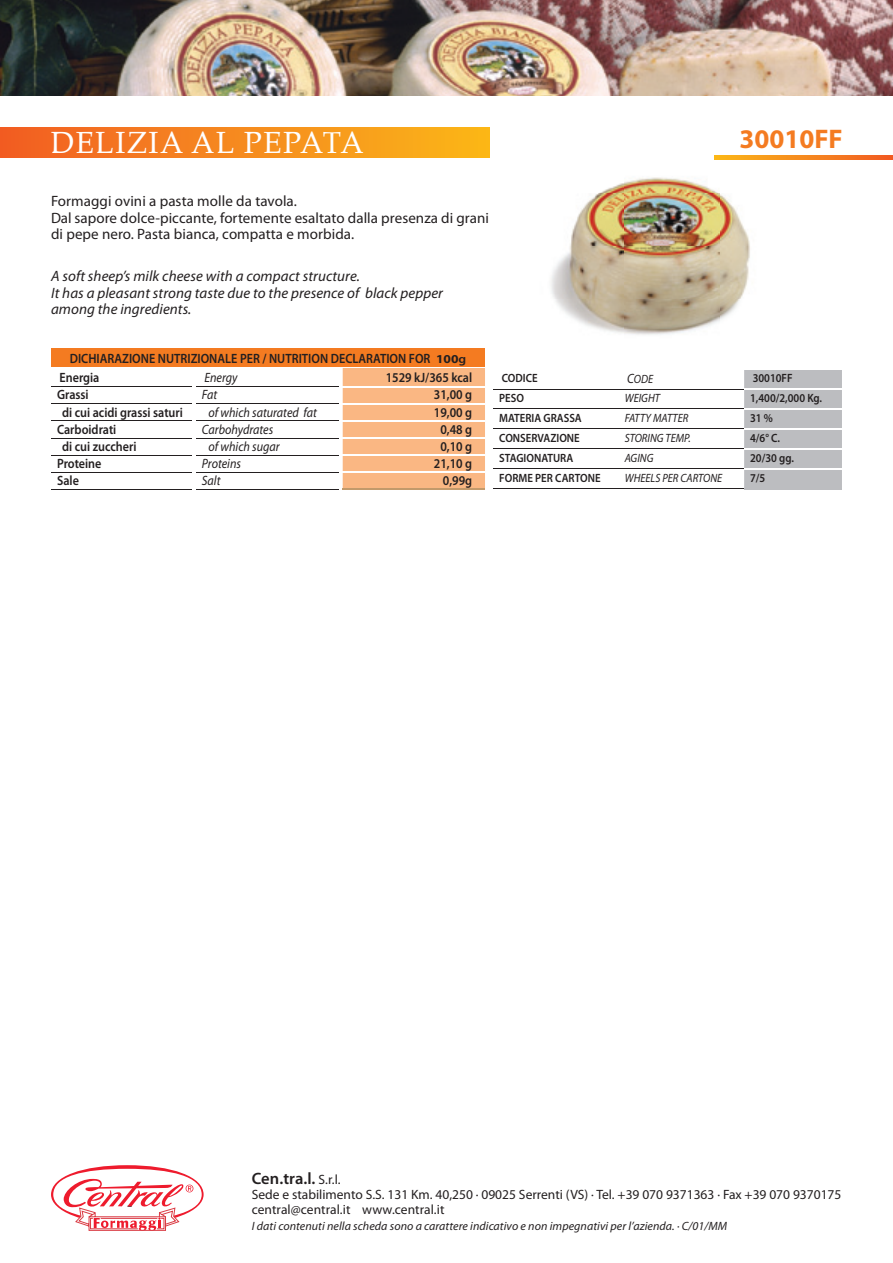
<style>
.page{position:relative;width:893px;height:1263px;background:#fff}
.page>*{position:absolute;margin:0;border:0;box-sizing:border-box;transform-origin:0 0}
.t1{font:30px "Palatino";letter-spacing:.05em;color:#fff}
.t2{font:700 27px "Myriad Pro";color:#f47b21}
.t3{font:600 16.5px "Myriad Pro";color:#231f20}
.t4{font:15px/16.5px "Myriad Pro";letter-spacing:.005em;color:#231f20}
.t5{font:italic 15px/16.5px "Myriad Pro";letter-spacing:.005em;color:#231f20}
.t6{font:600 13.5px/18.9px "Myriad Pro";color:#231f20;scale:.9 1}
.t7{font:13.5px/15px "Myriad Pro";color:#231f20}
.t8{font:italic 13.5px "Myriad Pro";color:#231f20;scale:.9 1}
.t9{font:600 12px "Myriad Pro";color:#231f20;scale:.9 1}
.t10{font:italic 12px "Myriad Pro";letter-spacing:.005em;color:#231f20}
.t11{font:italic 12px "Myriad Pro";letter-spacing:.005em;color:#231f20;scale:.9 1}
.s1{font-weight:700;font-size:12.15px}
.s2{font-size:12.15px}
.s3{font-size:13.5px}
.s4{font-weight:400;font-size:13.5px}
</style>
<div class="page">
<img style="left:0;top:0;width:893px;height:96px">
<svg style="left:51px;top:1165px;width:153px;height:66px"></svg>
<img style="left:551px;top:177px;width:199px;height:158px">
<div style="left:0;top:128px;width:489px;height:29px;background:linear-gradient(to right,#f15e23,#fbb718)"></div>
<svg style="left:714px;top:155px;width:179px;height:5px"></svg>
<div style="left:51px;top:349px;width:434px;height:19px;background:#f47b21"></div>
<hr style="left:51px;top:387px;width:140px;height:1px;background:#231f20">
<hr style="left:196px;top:387px;width:142px;height:1px;background:#231f20">
<hr style="left:51px;top:404px;width:140px;height:1px;background:#231f20">
<hr style="left:196px;top:404px;width:142px;height:1px;background:#231f20">
<hr style="left:51px;top:421px;width:140px;height:1px;background:#231f20">
<hr style="left:196px;top:421px;width:142px;height:1px;background:#231f20">
<hr style="left:51px;top:438px;width:140px;height:1px;background:#231f20">
<hr style="left:196px;top:438px;width:142px;height:1px;background:#231f20">
<hr style="left:51px;top:455px;width:140px;height:1px;background:#231f20">
<hr style="left:196px;top:455px;width:142px;height:1px;background:#231f20">
<hr style="left:51px;top:472px;width:140px;height:1px;background:#231f20">
<hr style="left:196px;top:472px;width:142px;height:1px;background:#231f20">
<hr style="left:51px;top:489px;width:140px;height:1px;background:#231f20">
<hr style="left:196px;top:489px;width:142px;height:1px;background:#231f20">
<hr style="left:51px;top:367px;width:140px;height:1px;background:#fff">
<hr style="left:196px;top:367px;width:142px;height:1px;background:#fff">
<div style="left:338px;top:367px;width:147px;height:122px;background:#fab783"></div>
<hr style="left:343px;top:367px;width:142px;height:1px;background:#fff">
<hr style="left:343px;top:386px;width:142px;height:1px;background:#fff">
<hr style="left:343px;top:403px;width:142px;height:1px;background:#fff">
<hr style="left:343px;top:420px;width:142px;height:2px;background:#fff">
<hr style="left:343px;top:437px;width:142px;height:2px;background:#fff">
<hr style="left:343px;top:454px;width:142px;height:2px;background:#fff">
<hr style="left:343px;top:471px;width:142px;height:2px;background:#fff">
<hr style="left:343px;top:488px;width:142px;height:2px;background:#c39a6b">
<div style="left:744px;top:370px;width:98px;height:118px;background:#bcbdc0"></div>
<hr style="left:493px;top:389px;width:126px;height:1px;background:#231f20">
<hr style="left:619px;top:389px;width:125px;height:1px;background:#231f20">
<hr style="left:493px;top:409px;width:126px;height:1px;background:#231f20">
<hr style="left:619px;top:409px;width:125px;height:1px;background:#231f20">
<hr style="left:493px;top:429px;width:126px;height:1px;background:#231f20">
<hr style="left:619px;top:429px;width:125px;height:1px;background:#231f20">
<hr style="left:493px;top:449px;width:126px;height:1px;background:#231f20">
<hr style="left:619px;top:449px;width:125px;height:1px;background:#231f20">
<hr style="left:493px;top:469px;width:126px;height:1px;background:#231f20">
<hr style="left:619px;top:469px;width:125px;height:1px;background:#231f20">
<hr style="left:493px;top:489px;width:126px;height:1px;background:#231f20">
<hr style="left:619px;top:489px;width:125px;height:1px;background:#231f20">
<hr style="left:744px;top:388px;width:98px;height:2px;background:#fff">
<hr style="left:744px;top:408px;width:98px;height:2px;background:#fff">
<hr style="left:744px;top:428px;width:98px;height:1px;background:#fff">
<hr style="left:744px;top:448px;width:98px;height:1px;background:#fff">
<hr style="left:744px;top:468px;width:98px;height:1px;background:#fff">
<hr style="left:744px;top:488px;width:98px;height:1px;background:#bcbdc0">
<h1 class="t1" style="left:51px;top:118px;width:314px">DELIZIA AL PEPATA</h1>
<h2 class="t2" style="left:739px;top:124px;width:105px">30010FF</h2>
<p class="t4" style="left:51px;top:193px;width:439px">Formaggi ovini a pasta molle da tavola.<br>Dal sapore dolce-piccante, fortemente esaltato dalla presenza di grani di pepe nero. Pasta bianca, compatta e morbida.</p>
<p class="t5" style="left:51px;top:268px;width:393px">A soft sheep’s milk cheese with a compact structure.<br>It has a pleasant strong taste due to the presence of black pepper among the ingredients.</p>
<p class="t6" style="left:60px;top:350px;width:453px;text-indent:10px">DICHIARAZIONE NUTRIZIONALE PER / NUTRITION DECLARATION FOR <span class="s1">100</span><span class="s2">g<br></span>Energia</p>
<p class="t8" style="left:204px;top:370px;width:38px">Energy</p>
<p class="t6" style="left:386px;top:368px;width:98px">1529 kJ/365 kcal</p>
<p class="t6" style="left:57px;top:386px;width:37px">Grassi</p>
<p class="t8" style="left:202px;top:388px;width:18px">Fat</p>
<p class="t6" style="left:434px;top:386px;width:44px">31,00 g</p>
<p class="t6" style="left:62px;top:403px;width:136px">di cui acidi grassi saturi</p>
<p class="t8" style="left:208px;top:405px;width:122px">of which saturated fat</p>
<p class="t6" style="left:434px;top:403px;width:44px">19,00 g</p>
<p class="t6" style="left:57px;top:420px;width:67px">Carboidrati</p>
<p class="t8" style="left:202px;top:422px;width:81px">Carbohydrates</p>
<p class="t6" style="left:440px;top:420px;width:37px">0,48 g</p>
<p class="t6" style="left:62px;top:437px;width:84px">di cui zuccheri</p>
<p class="t8" style="left:208px;top:439px;width:81px">of which sugar</p>
<p class="t6" style="left:440px;top:437px;width:37px">0,10 g</p>
<p class="t6" style="left:57px;top:454px;width:51px">Proteine</p>
<p class="t8" style="left:202px;top:456px;width:45px">Proteins</p>
<p class="t6" style="left:434px;top:454px;width:44px">21,10 g</p>
<p class="t6" style="left:57px;top:471px;width:26px">Sale</p>
<p class="t8" style="left:202px;top:473px;width:22px">Salt</p>
<p class="t6" style="left:443px;top:471px;width:34px">0,99g</p>
<p class="t9" style="left:502px;top:372px;width:41px">CODICE</p>
<p class="t11" style="left:627px;top:373px;width:30px"><span class="s3">C</span>ODE</p>
<p class="t9" style="left:753px;top:372px;width:46px">30010FF</p>
<p class="t9" style="left:499px;top:392px;width:29px">PESO</p>
<p class="t11" style="left:625px;top:392px;width:41px">WEIGHT</p>
<p class="t9" style="left:750px;top:392px;width:82px">1,400/2,000 Kg.</p>
<p class="t9" style="left:499px;top:412px;width:93px">MATERIA GRASSA</p>
<p class="t11" style="left:625px;top:412px;width:72px">FATTY MATTER</p>
<p class="t9" style="left:750px;top:412px;width:27px">31 %</p>
<p class="t9" style="left:499px;top:432px;width:91px">CONSERVAZIONE</p>
<p class="t11" style="left:625px;top:432px;width:75px">STORING TEMP.</p>
<p class="t9" style="left:750px;top:432px;width:35px">4/6° C.</p>
<p class="t9" style="left:499px;top:452px;width:84px">STAGIONATURA</p>
<p class="t11" style="left:625px;top:452px;width:33px">AGING</p>
<p class="t9" style="left:750px;top:452px;width:50px">20/30 gg.</p>
<p class="t9" style="left:499px;top:472px;width:114px">FORME PER CARTONE</p>
<p class="t11" style="left:625px;top:472px;width:110px">WHEELS PER CARTONE</p>
<p class="t9" style="left:750px;top:472px;width:18px">7/5</p>
<p class="t3" style="left:252px;top:1169px;width:90px">Cen.tra.l. <span class="s4">S.r.l.</span></p>
<p class="t7" style="left:252px;top:1187px;width:591px">Sede e stabilimento S.S. 131 Km. 40,250 · 09025 Serrenti (VS) · Tel. +39 070 9371363 · Fax +39 070 9370175 central@central.it www.central.it</p>
<p class="t10" style="left:252px;top:1219px;width:477px">I dati contenuti nella scheda sono a carattere indicativo e non impegnativi per l’azienda. · C/01/MM</p>
</div>
